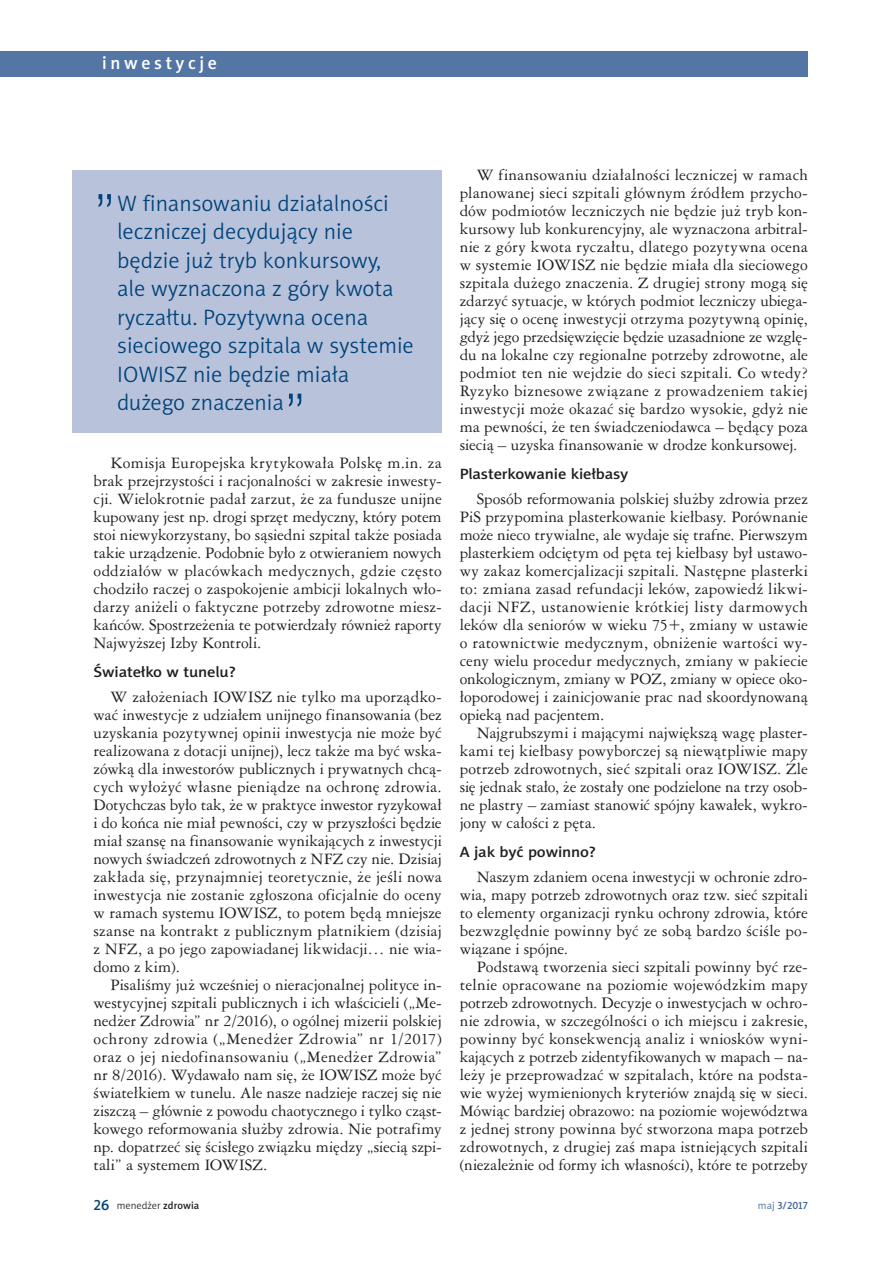
<style>
.page{position:relative;width:893px;height:1263px;background:#fff}
.page>*{position:absolute;margin:0;border:0;box-sizing:border-box;transform-origin:0 0}
.t1{font:52.5px "Swis 721 Lt PL";color:#004279}
.t2{font:22.5px/28.5px "Naomi Sans EFN Light";color:#004279}
.t3{font:18px "Naomi Sans EFN Medium";letter-spacing:.2em;color:#fff}
.t4{font:15px/18px "Ameri Garmnd PL";color:#231f20;text-align:justify}
.t5{font:15px "Naomi Sans EFN Medium";letter-spacing:-.01em;color:#231f20;scale:1.1 1}
.t6{font:10.5px "Naomi Sans EFN Light";color:#231f20}
.t7{font:10.5px "Naomi Sans EFN Medium";color:#3d6799}
.s1{font-family:"Naomi Sans EFN Medium";font-size:15px;color:#004279}
.s2{font-family:"Naomi Sans EFN Medium"}
.s3{font-family:"Naomi Sans EFN Light"}
</style>
<div class="page">
<div style="left:0;top:51px;width:808px;height:26px;background:#5476a5"></div>
<div style="left:72px;top:170px;width:370px;height:263px;background:#b8c3db"></div>
<p class="t3" style="left:102px;top:52px;width:116px">inwestycje</p>
<h1 class="t1" style="left:94px;top:180px;width:24px">”</h1>
<h2 class="t2" style="left:117px;top:189px;width:298px">W finansowaniu działalności leczniczej decydujący nie będzie już tryb konkursowy, ale wyznaczona z góry kwota ryczałtu. Pozytywna ocena sieciowego szpitala w systemie<br>IOWISZ nie będzie miała dużego znaczenia</h2>
<h1 class="t1" style="left:284px;top:380px;width:24px">”</h1>
<p class="t4" style="left:94px;top:453px;width:350px;text-indent:17px">Komisja Europejska krytykowała Polskę m.in. za brak przejrzystości i racjonalności w zakresie inwesty&shy;cji. Wielokrotnie padał zarzut, że za fundusze unijne kupowany jest np. drogi sprzęt medyczny, który potem stoi niewykorzystany, bo sąsiedni szpital także posiada takie urządzenie. Podobnie było z otwieraniem nowych oddziałów w placówkach medycznych, gdzie często chodziło raczej o zaspokojenie ambicji lokalnych wło&shy;darzy aniżeli o faktyczne potrzeby zdrowotne miesz&shy;kańców. Spostrzeżenia te potwierdzały również raporty Najwyższej Izby Kontroli.</p>
<p class="t5" style="left:94px;top:663px;width:131px">Światełko w tunelu?</p>
<p class="t4" style="left:94px;top:687px;width:350px;text-indent:17px">W założeniach IOWISZ nie tylko ma uporządko&shy;wać inwestycje z udziałem unijnego finansowania (bez uzyskania pozytywnej opinii inwestycja nie może być realizowana z dotacji unijnej), lecz także ma być wska&shy;zówką dla inwestorów publicznych i prywatnych chcą&shy;cych wyłożyć własne pieniądze na ochronę zdrowia.<br>Dotychczas było tak, że w praktyce inwestor ryzykował i do końca nie miał pewności, czy w przyszłości będzie miał szansę na finansowanie wynikających z inwestycji nowych świadczeń zdrowotnych z NFZ czy nie. Dzisiaj zakłada się, przynajmniej teoretycznie, że jeśli nowa inwestycja nie zostanie zgłoszona oficjalnie do oceny w ramach systemu IOWISZ, to potem będą mniejsze szanse na kontrakt z publicznym płatnikiem (dzisiaj z NFZ, a po jego zapowiadanej likwidacji… nie wia&shy;domo z kim).</p>
<p class="t4" style="left:94px;top:975px;width:350px;text-indent:17px">Pisaliśmy już wcześniej o nieracjonalnej polityce in&shy;westycyjnej szpitali publicznych i ich właścicieli („Me&shy;nedżer Zdrowia” nr 2/2016), o ogólnej mizerii polskiej ochrony zdrowia („Menedżer Zdrowia” nr 1/2017) oraz o jej niedofinansowaniu („Menedżer Zdrowia” nr 8/2016). Wydawało nam się, że IOWISZ może być światełkiem w tunelu. Ale nasze nadzieje raczej się nie ziszczą – głównie z powodu chaotycznego i tylko cząst&shy;kowego reformowania służby zdrowia. Nie potrafimy np. dopatrzeć się ścisłego związku między „siecią szpi&shy;tali” a systemem IOWISZ.</p>
<p class="t4" style="left:460px;top:165px;width:350px;text-indent:17px">W finansowaniu działalności leczniczej w ramach planowanej sieci szpitali głównym źródłem przycho&shy;dów podmiotów leczniczych nie będzie już tryb kon&shy;kursowy lub konkurencyjny, ale wyznaczona arbitral&shy;nie z góry kwota ryczałtu, dlatego pozytywna ocena w systemie IOWISZ nie będzie miała dla sieciowego szpitala dużego znaczenia. Z drugiej strony mogą się zdarzyć sytuacje, w których podmiot leczniczy ubiega&shy;jący się o ocenę inwestycji otrzyma pozytywną opinię, gdyż jego przedsięwzięcie będzie uzasadnione ze wzglę&shy;du na lokalne czy regionalne potrzeby zdrowotne, ale podmiot ten nie wejdzie do sieci szpitali. Co wtedy?<br>Ryzyko biznesowe związane z prowadzeniem takiej inwestycji może okazać się bardzo wysokie, gdyż nie ma pewności, że ten świadczeniodawca – będący poza siecią – uzyska finansowanie w drodze konkursowej.</p>
<p class="t5" style="left:460px;top:465px;width:155px">Plasterkowanie kiełbasy</p>
<p class="t4" style="left:460px;top:489px;width:350px;text-indent:17px">Sposób reformowania polskiej służby zdrowia przez PiS przypomina plasterkowanie kiełbasy. Porównanie może nieco trywialne, ale wydaje się trafne. Pierwszym plasterkiem odciętym od pęta tej kiełbasy był ustawo&shy;wy zakaz komercjalizacji szpitali. Następne plasterki to: zmiana zasad refundacji leków, zapowiedź likwi&shy;dacji NFZ, ustanowienie krótkiej listy darmowych leków dla seniorów w wieku 75+, zmiany w ustawie o ratownictwie medycznym, obniżenie wartości wy&shy;ceny wielu procedur medycznych, zmiany w pakiecie onkologicznym, zmiany w POZ, zmiany w opiece oko&shy;łoporodowej i zainicjowanie prac nad skoordynowaną opieką nad pacjentem.</p>
<p class="t4" style="left:460px;top:723px;width:350px;text-indent:17px">Najgrubszymi i mającymi największą wagę plaster&shy;kami tej kiełbasy powyborczej są niewątpliwie mapy potrzeb zdrowotnych, sieć szpitali oraz IOWISZ. Źle się jednak stało, że zostały one podzielone na trzy osob&shy;ne plastry – zamiast stanowić spójny kawałek, wykro&shy;jony w całości z pęta.</p>
<p class="t5" style="left:460px;top:843px;width:126px">A jak być powinno?</p>
<p class="t4" style="left:460px;top:867px;width:350px;text-indent:17px">Naszym zdaniem ocena inwestycji w ochronie zdro&shy;wia, mapy potrzeb zdrowotnych oraz tzw. sieć szpitali to elementy organizacji rynku ochrony zdrowia, które bezwzględnie powinny być ze sobą bardzo ściśle po&shy;wiązane i spójne.</p>
<p class="t4" style="left:460px;top:957px;width:350px;text-indent:17px">Podstawą tworzenia sieci szpitali powinny być rze&shy;telnie opracowane na poziomie wojewódzkim mapy potrzeb zdrowotnych. Decyzje o inwestycjach w ochro&shy;nie zdrowia, w szczególności o ich miejscu i zakresie, powinny być konsekwencją analiz i wniosków wyni&shy;kających z potrzeb zidentyfikowanych w mapach – na&shy;leży je przeprowadzać w szpitalach, które na podsta&shy;wie wyżej wymienionych kryteriów znajdą się w sieci.<br>Mówiąc bardziej obrazowo: na poziomie województwa z jednej strony powinna być stworzona mapa potrzeb zdrowotnych, z drugiej zaś mapa istniejących szpitali (niezależnie od formy ich własności), które te potrzeby</p>
<p class="t6" style="left:94px;top:1199px;width:107px"><span class="s1">26</span> menedżer <span class="s2">zdrowia</span></p>
<p class="t7" style="left:758px;top:1199px;width:51px"><span class="s3">maj</span> 3/2017</p>
</div>
